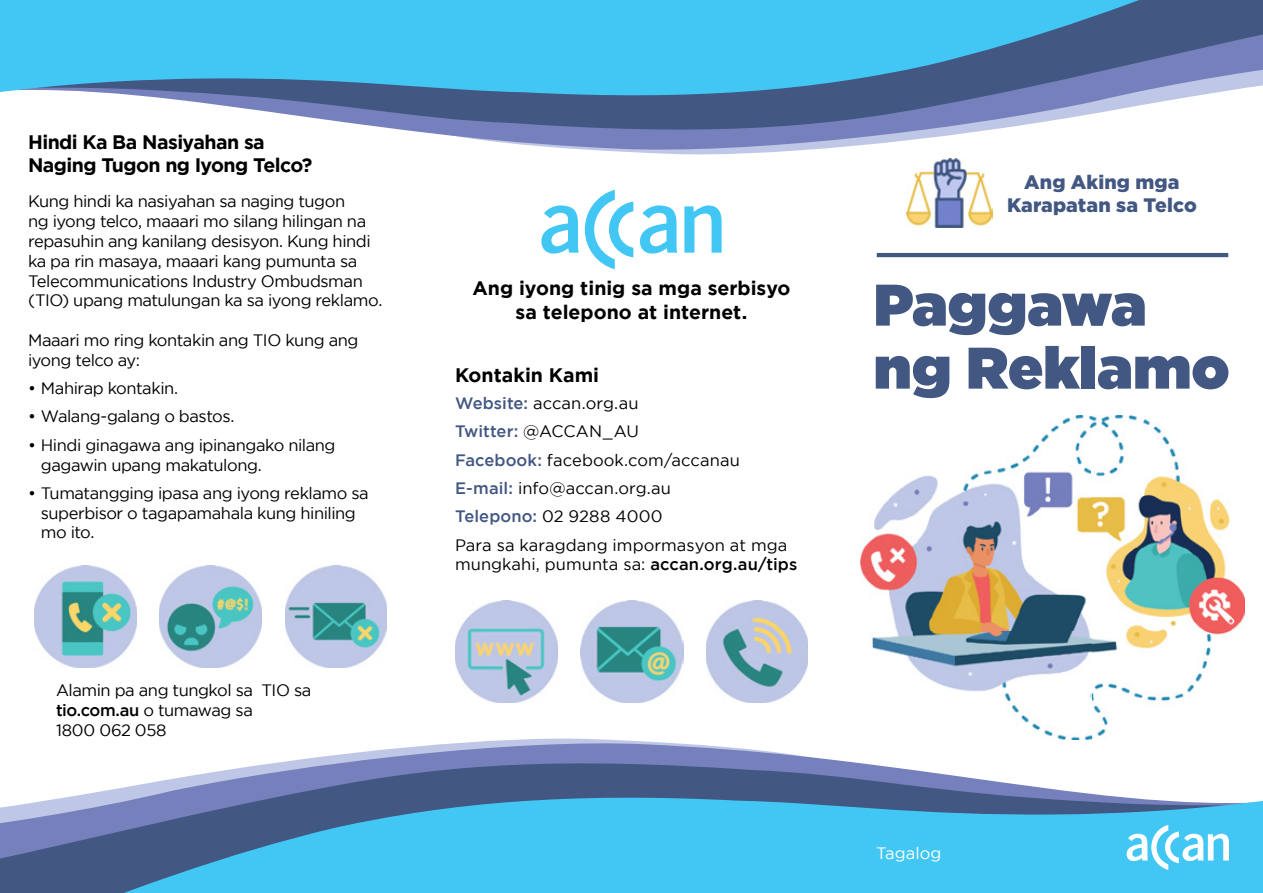
<style>
.page{position:relative;width:1263px;height:893px;background:#fff}
.page>*{position:absolute;margin:0;border:0;box-sizing:border-box;transform-origin:0 0}
.t1{font:58.5px/63px "Gotham Ultra";letter-spacing:.005em;color:#425782}
.t2{font:700 19.5px/23.4px "Gotham";letter-spacing:-.005em;color:#000;text-align:center}
.t3{font:700 19.5px/23.4px "Gotham";letter-spacing:-.03em;color:#000}
.t4{font:900 19.5px/23.4px "Gotham";letter-spacing:.005em;color:#425782;text-align:center}
.t5{font:16.5px/19.8px "Gotham";letter-spacing:-.025em;color:#000}
.t6{font:16.5px/28.3px "Gotham";letter-spacing:.005em;color:#000}
.t7{font:16.5px "Gotham";letter-spacing:.005em;color:#fff}
.s1{font-weight:500}
.s2{font-weight:500;color:#425782}
</style>
<div class="page">
<svg style="left:0;top:740px;width:1263px;height:153px"></svg>
<svg style="left:0;top:0;width:1263px;height:153px"></svg>
<hr style="left:877px;top:253px;width:351px;height:4px;background:#425782">
<svg style="left:1126px;top:825px;width:103px;height:45px"></svg>
<svg style="left:585px;top:190px;width:48px;height:79px"></svg>
<svg style="left:640px;top:205px;width:37px;height:49px"></svg>
<svg style="left:541px;top:205px;width:38px;height:49px"></svg>
<svg style="left:684px;top:205px;width:38px;height:48px"></svg>
<img style="left:34px;top:566px;width:103px;height:101px">
<img style="left:159px;top:566px;width:103px;height:101px">
<img style="left:285px;top:566px;width:102px;height:101px">
<img style="left:455px;top:601px;width:103px;height:101px">
<img style="left:580px;top:601px;width:103px;height:101px">
<img style="left:706px;top:601px;width:102px;height:101px">
<img style="left:861px;top:415px;width:383px;height:324px">
<img style="left:907px;top:159px;width:85px;height:68px">
<p class="t3" style="left:28px;top:129px;width:286px">Hindi Ka Ba Nasiyahan sa<br>Naging Tugon ng Iyong Telco?</p>
<p class="t5" style="left:28px;top:191px;width:356px">Kung hindi ka nasiyahan sa naging tugon<br>ng iyong telco, maaari mo silang hilingan na repasuhin ang kanilang desisyon. Kung hindi ka pa rin masaya, maaari kang pumunta sa Telecommunications Industry Ombudsman (TIO) upang matulungan ka sa iyong reklamo.</p>
<p class="t5" style="left:28px;top:330px;width:332px">Maaari mo ring kontakin ang TIO kung ang iyong telco ay:</p>
<p class="t5" style="left:28px;top:378px;width:152px">• Mahirap kontakin.</p>
<p class="t5" style="left:28px;top:406px;width:208px">• Walang-galang o bastos.</p>
<p class="t5" style="left:41px;top:435px;width:296px;text-indent:-13px">• Hindi ginagawa ang ipinangako nilang gagawin upang makatulong.</p>
<p class="t5" style="left:41px;top:483px;width:329px;text-indent:-13px">• Tumatangging ipasa ang iyong reklamo sa superbisor o tagapamahala kung hiniling mo ito.</p>
<p class="t5" style="left:56px;top:680px;width:257px">Alamin pa ang tungkol sa TIO sa <span class="s1">tio.com.au</span> o tumawag sa<br>1800 062 058</p>
<p class="t2" style="left:472px;top:276px;width:320px">Ang iyong tinig sa mga serbisyo sa telepono at internet.</p>
<p class="t2" style="left:455px;top:363px;width:146px">Kontakin Kami</p>
<p class="t6" style="left:455px;top:389px;width:334px"><span class="s2">Website:</span> accan.org.au<br><span class="s2">Twitter:</span> @ACCAN_AU<br><span class="s2">Facebook:</span> facebook.com/accanau<br><span class="s2">E-mail:</span> info@accan.org.au<br><span class="s2">Telepono:</span> 02 9288 4000<br>Para sa karagdang impormasyon at mga</p>
<p class="t6" style="left:455px;top:550px;width:344px">mungkahi, pumunta sa: <span class="s1">accan.org.au/tips</span></p>
<p class="t4" style="left:1007px;top:170px;width:191px">Ang Aking mga<br>Karapatan sa Telco</p>
<h1 class="t1" style="left:874px;top:272px;width:357px">Paggawa ng Reklamo</h1>
<p class="t7" style="left:876px;top:844px;width:67px">Tagalog</p>
</div>
